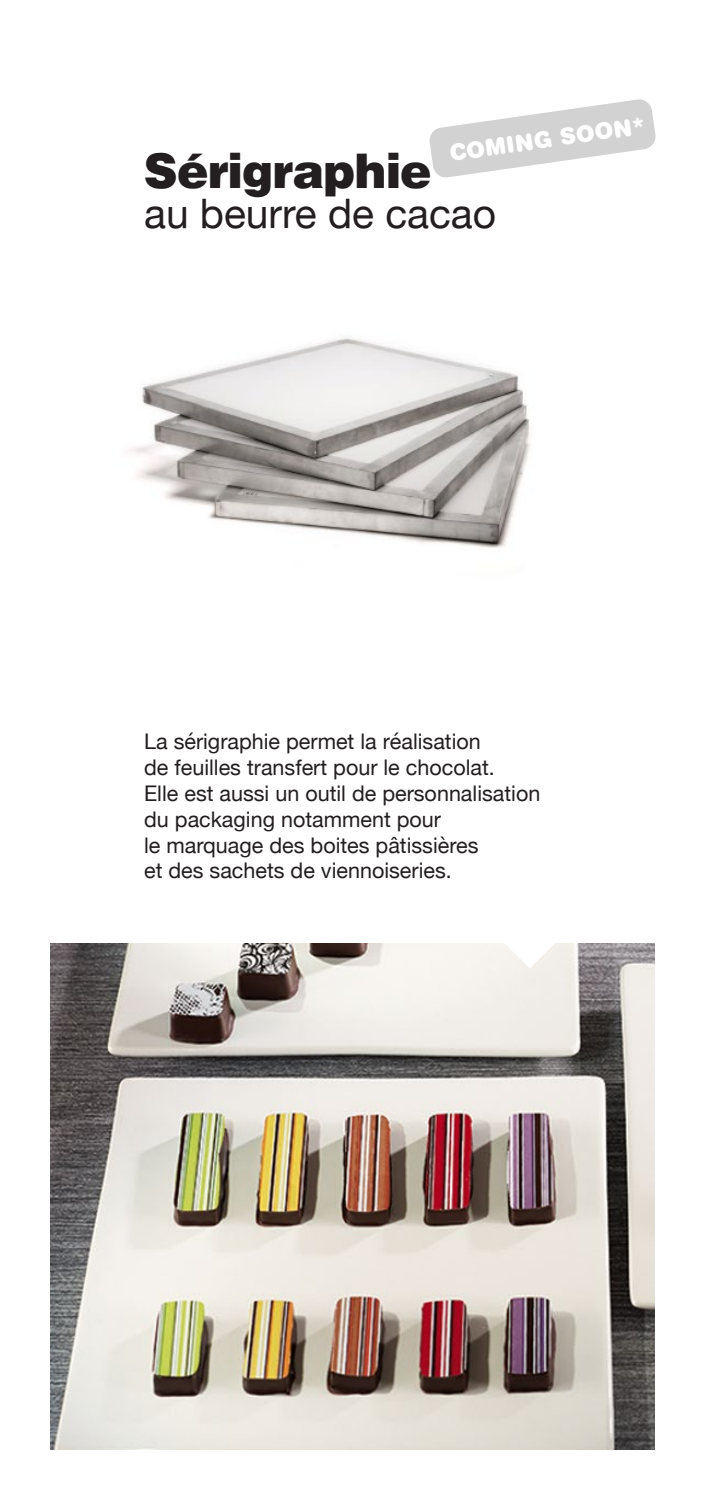
<style>
.page{position:relative;width:702px;height:1489px;background:#fff}
.page>*{position:absolute;margin:0;border:0;box-sizing:border-box;transform-origin:0 0}
.t1{font:900 48.5px "Helvetica BQ";color:#231f20}
.t2{font:40.75px "Helvetica Neue";color:#231f20}
.t3{font:900 22.75px "Helvetica Rounded";color:#fff}
.t4{font:21.5px/25.8px "Helvetica Neue";color:#231f20}
</style>
<div class="page">
<img style="left:51px;top:943px;width:604px;height:506px">
<img style="left:130px;top:337px;width:400px;height:211px">
<svg style="left:502px;top:943px;width:55px;height:25px"></svg>
<svg style="left:429px;top:99px;width:226px;height:78px"></svg>
<p class="t3" style="left:447px;top:138px;width:198px;rotate:-8deg">COMING SOON*</p>
<h1 class="t1" style="left:144px;top:142px;width:288px">Sérigraphie</h1>
<h2 class="t2" style="left:144px;top:189px;width:353px">au beurre de cacao</h2>
<p class="t4" style="left:144px;top:728px;width:397px">La sérigraphie permet la réalisation<br>de feuilles transfert pour le chocolat.<br>Elle est aussi un outil de personnalisation du packaging notamment pour<br>le marquage des boites pâtissières<br>et des sachets de viennoiseries.</p>
</div>
